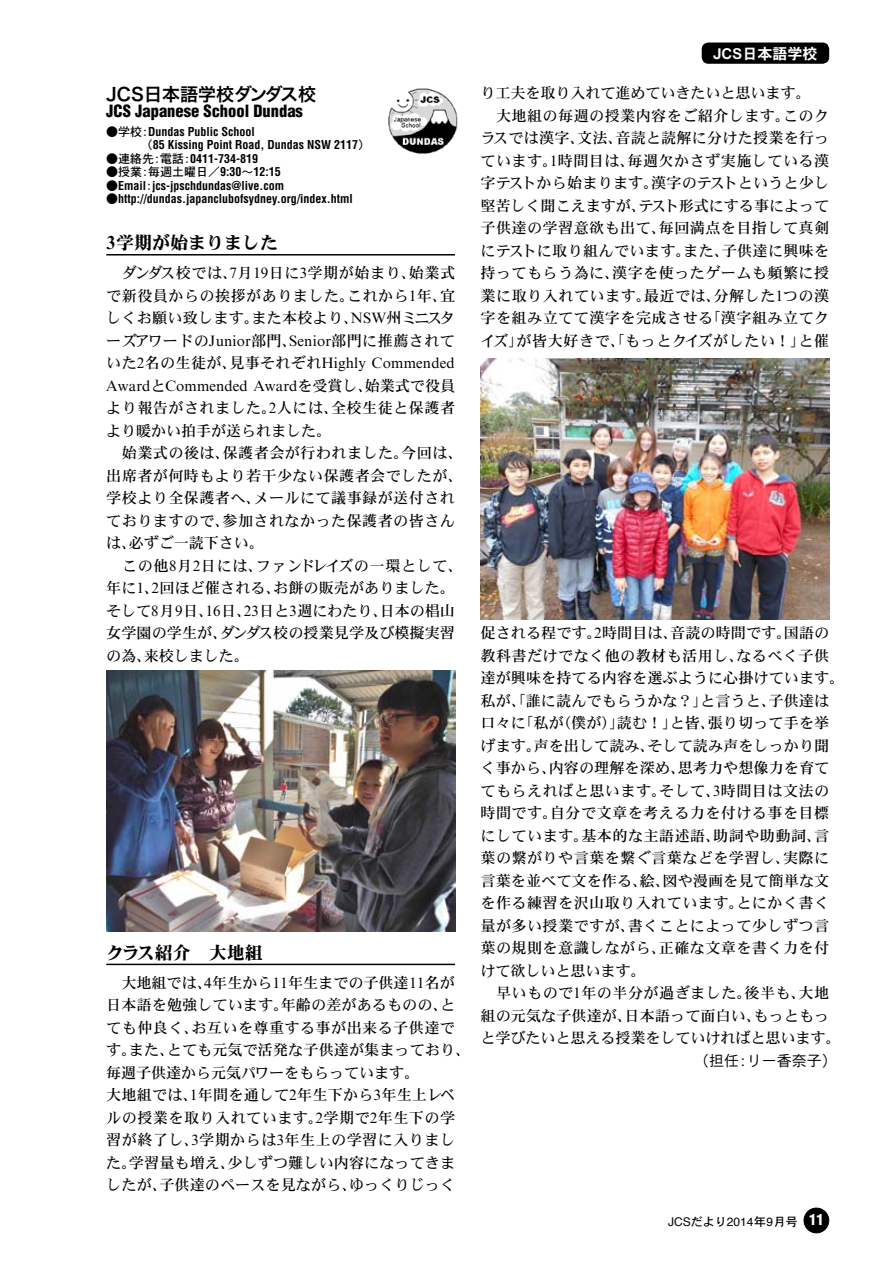
<style>
.page{position:relative;width:893px;height:1263px;background:#fff}
.page>*{position:absolute;margin:0;border:0;box-sizing:border-box;transform-origin:0 0}
.t1{font:18px "DFHS Mincho W9";color:#000}
.t2{font:18px "Hira Kaku Pro W6";color:#000}
.t3{font:900 condensed 16.5px "Helvetica";color:#000}
.t4{font:15px/22.5px "DFHS Mincho W5";letter-spacing:.02em;color:#000}
.t5{font:15px "DFHS Gothic W3";color:#000}
.t6{font:15px "DFHS Gothic W7";color:#fff}
.t7{font:700 condensed 12px/13.5px "Helvetica";color:#000}
.t8{font:12px "DFHS Gothic W5";color:#000}
.t9{font:12px "Helvetica";color:#000}
.s1{font-family:"DFHS Gothic W5";font-weight:400;font-stretch:normal}
.s2{font-family:"Helvetica";font-weight:700;font-stretch:condensed}
.s3{font-family:"DFHS Gothic W5"}
.s4{font-weight:900;font-stretch:condensed;font-size:15px;color:#fff}
</style>
<div class="page">
<div style="left:804px;top:1208px;width:25px;height:25px;background:#000;border-radius:50%"></div>
<div style="left:804px;top:1208px;width:25px;height:25px;border:1px solid #000;border-radius:50%"></div>
<div style="left:702px;top:43px;width:127px;height:21px;background:#000;border-radius:7px"></div>
<img style="left:388px;top:88px;width:70px;height:66px">
<hr style="left:106px;top:254px;width:349px;height:1px;background:#000">
<hr style="left:106px;top:964px;width:349px;height:1px;background:#000">
<img style="left:106px;top:670px;width:349px;height:262px">
<img style="left:480px;top:358px;width:349px;height:261px">
<p class="t2" style="left:106px;top:78px;width:211px">JCS日本語学校ダンダス校</p>
<p class="t3" style="left:106px;top:101px;width:198px">JCS Japanese School Dundas</p>
<p class="t7" style="left:141px;top:125px;width:231px;text-indent:-34px"><span class="s1">●学校：</span>Dundas Public School<br><span class="s1">（</span>85 Kissing Point Road, Dundas NSW 2117<span class="s1">）</span></p>
<p class="t7" style="left:106px;top:152px;width:153px"><span class="s1">●連絡先：電話：</span>0411-734-819</p>
<p class="t8" style="left:106px;top:166px;width:176px">●授業：毎週土曜日／<span class="s2">9:30</span>〜<span class="s2">12:15</span></p>
<p class="t7" style="left:106px;top:179px;width:179px"><span class="s1">●</span>Email<span class="s1">：</span>jcs-jpschdundas@live.com</p>
<p class="t7" style="left:106px;top:192px;width:248px"><span class="s1">●</span>http://dundas.japanclubofsydney.org/index.html</p>
<p class="t1" style="left:106px;top:234px;width:173px">3学期が始まりました</p>
<p class="t4" style="left:106px;top:262px;width:358px">　ダンダス校では、7月19日に3学期が始まり、始業式で新役員からの挨拶がありました。これから1年、宜しくお願い致します。また本校より、NSW州ミニスターズアワードのJunior部門、Senior部門に推薦されていた2名の生徒が、見事それぞれHighly Commended<br>AwardとCommended Awardを受賞し、始業式で役員より報告がされました。2人には、全校生徒と保護者より暖かい拍手が送られました。<br>　始業式の後は、保護者会が行われました。今回は、出席者が何時もより若干少ない保護者会でしたが、学校より全保護者へ、メールにて議事録が送付されておりますので、参加されなかった保護者の皆さんは、必ずご一読下さい。<br>　この他8月2日には、ファンドレイズの一環として、年に1、2回ほど催される、お餅の販売がありました。そして8月9日、16日、23日と3週にわたり、日本の椙山女学園の学生が、ダンダス校の授業見学及び模擬実習の為、来校しました。</p>
<p class="t1" style="left:106px;top:943px;width:158px">クラス紹介　大地組</p>
<p class="t4" style="left:106px;top:972px;width:365px">　大地組では、4年生から11年生までの子供達11名が日本語を勉強しています。年齢の差があるものの、とても仲良く、お互いを尊重する事が出来る子供達です。また、とても元気で活発な子供達が集まっており、毎週子供達から元気パワーをもらっています。<br>大地組では、1年間を通して2年生下から3年生上レベルの授業を取り入れています。2学期で2年生下の学習が終了し、3学期からは3年生上の学習に入りました。学習量も増え、少しずつ難しい内容になってきましたが、子供達のペースを見ながら、ゆっくりじっく</p>
<p class="t6" style="left:713px;top:46px;width:106px">JCS日本語学校</p>
<p class="t4" style="left:480px;top:82px;width:350px">り工夫を取り入れて進めていきたいと思います。<br>　大地組の毎週の授業内容をご紹介します。このクラスでは漢字、文法、音読と読解に分けた授業を行っています。1時間目は、毎週欠かさず実施している漢字テストから始まります。漢字のテストというと少し堅苦しく聞こえますが、テスト形式にする事によって子供達の学習意欲も出て、毎回満点を目指して真剣にテストに取り組んでいます。また、子供達に興味を持ってもらう為に、漢字を使ったゲームも頻繁に授業に取り入れています。最近では、分解した1つの漢字を組み立てて漢字を完成させる「漢字組み立てクイズ」が皆大好きで、「もっとクイズがしたい！」と催</p>
<p class="t4" style="left:480px;top:622px;width:365px">促される程です。2時間目は、音読の時間です。国語の教科書だけでなく他の教材も活用し、なるべく子供達が興味を持てる内容を選ぶように心掛けています。私が、「誰に読んでもらうかな？」と言うと、子供達は口々に「私が（僕が）」読む！」と皆、張り切って手を挙げます。声を出して読み、そして読み声をしっかり聞く事から、内容の理解を深め、思考力や想像力を育ててもらえればと思います。そして、3時間目は文法の時間です。自分で文章を考える力を付ける事を目標にしています。基本的な主語述語、助詞や助動詞、言葉の繋がりや言葉を繋ぐ言葉などを学習し、実際に言葉を並べて文を作る、絵、図や漫画を見て簡単な文を作る練習を沢山取り入れています。とにかく書く量が多い授業ですが、書くことによって少しずつ言葉の規則を意識しながら、正確な文章を書く力を付けて欲しいと思います。<br>　早いもので1年の半分が過ぎました。後半も、大地組の元気な子供達が、日本語って面白い、もっともっと学びたいと思える授業をしていければと思います。</p>
<p class="t5" style="left:694px;top:1053px;width:144px">（担任：リー香奈子）</p>
<p class="t9" style="left:668px;top:1212px;width:157px">JCS<span class="s3">だより</span>2014<span class="s3">年</span>9<span class="s3">月号</span> <span class="s4">11</span></p>
</div>
